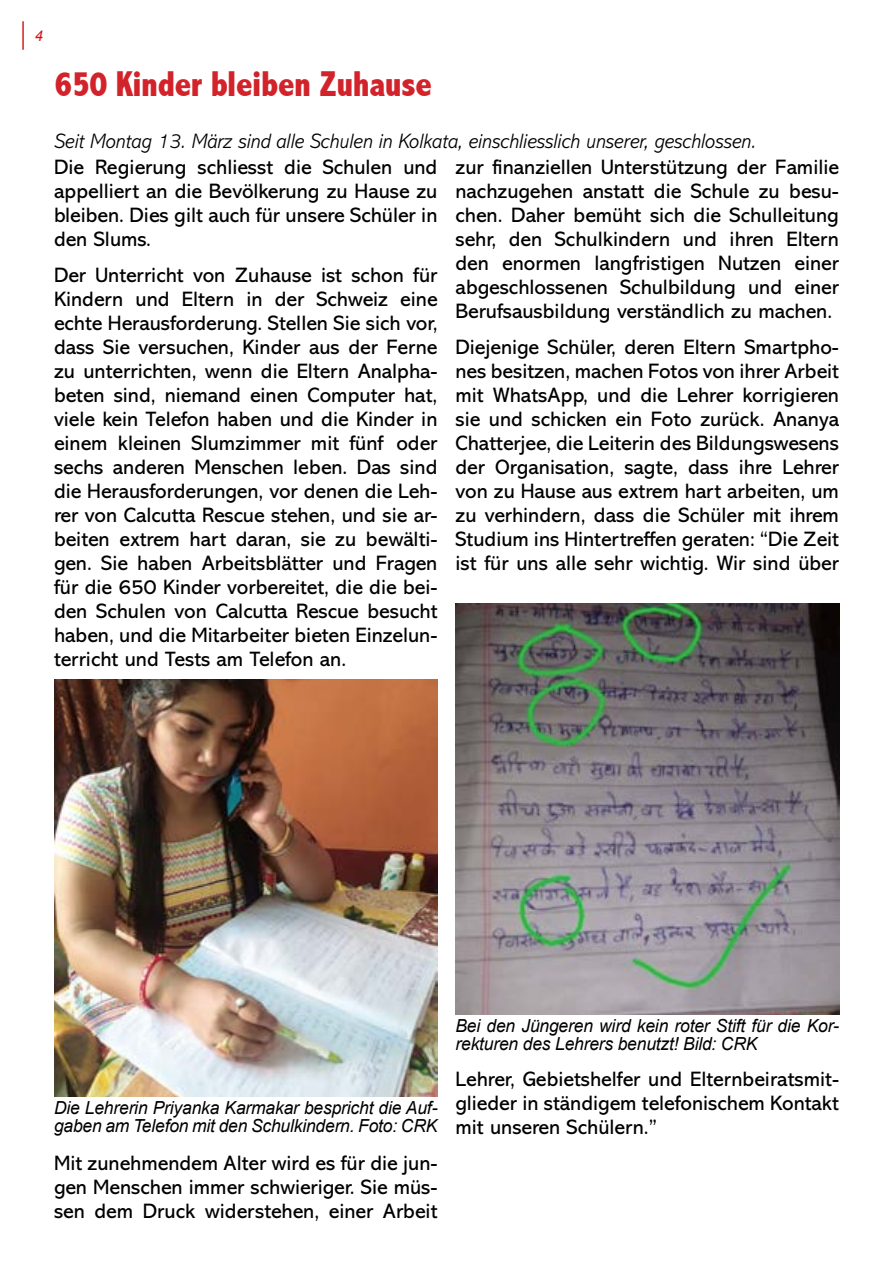
<style>
.page{position:relative;width:893px;height:1263px;background:#fff}
.page>*{position:absolute;margin:0;border:0;box-sizing:border-box;transform-origin:0 0}
.t1{font:800 condensed 36px "Abadi";letter-spacing:-.01em;color:#d2232a}
.t2{font:21px/24px "Abadi MT Std";color:#000;text-align:justify}
.t3{font:italic 300 21px "Abadi MT Std";letter-spacing:-.01em;color:#000}
.t4{font:italic 18px/18px "Arial";letter-spacing:-.01em;color:#000}
.t5{font:italic 15px "Arial";color:#d01417}
</style>
<div class="page">
<hr style="left:22px;top:21px;width:2px;height:29px;background:#d21f1f">
<img style="left:54px;top:680px;width:384px;height:417px">
<img style="left:455px;top:604px;width:384px;height:411px">
<p class="t5" style="left:35px;top:26px;width:10px">4</p>
<h1 class="t1" style="left:54px;top:63px;width:379px">650 Kinder bleiben Zuhause</h1>
<p class="t3" style="left:54px;top:129px;width:703px">Seit Montag 13. März sind alle Schulen in Kolkata, einschliesslich unserer, geschlossen.</p>
<p class="t2" style="left:54px;top:155px;width:385px">Die Regierung schliesst die Schulen und appelliert an die Bevölkerung zu Hause zu bleiben. Dies gilt auch für unsere Schüler in den Slums.</p>
<p class="t2" style="left:54px;top:263px;width:385px">Der Unterricht von Zuhause ist schon für Kindern und Eltern in der Schweiz eine echte Herausforderung. Stellen Sie sich vor, dass Sie versuchen, Kinder aus der Ferne zu unterrichten, wenn die Eltern Analpha&shy;beten sind, niemand einen Computer hat, viele kein Telefon haben und die Kinder in einem kleinen Slumzimmer mit fünf oder sechs anderen Menschen leben. Das sind die Herausforderungen, vor denen die Leh&shy;rer von Calcutta Rescue stehen, und sie ar&shy;beiten extrem hart daran, sie zu bewälti&shy;gen. Sie haben Arbeitsblätter und Fragen für die 650 Kinder vorbereitet, die die bei&shy;den Schulen von Calcutta Rescue besucht haben, und die Mitarbeiter bieten Einzelun&shy;terricht und Tests am Telefon an.</p>
<p class="t2" style="left:455px;top:155px;width:385px">zur finanziellen Unterstützung der Familie nachzugehen anstatt die Schule zu besu&shy;chen. Daher bemüht sich die Schulleitung sehr, den Schulkindern und ihren Eltern den enormen langfristigen Nutzen einer abgeschlossenen Schulbildung und einer Berufsausbildung verständlich zu machen.</p>
<p class="t2" style="left:455px;top:335px;width:385px">Diejenige Schüler, deren Eltern Smartpho&shy;nes besitzen, machen Fotos von ihrer Arbeit mit WhatsApp, und die Lehrer korrigieren sie und schicken ein Foto zurück. Ananya Chatterjee, die Leiterin des Bildungswesens der Organisation, sagte, dass ihre Lehrer von zu Hause aus extrem hart arbeiten, um zu verhindern, dass die Schüler mit ihrem Studium ins Hintertreffen geraten: “Die Zeit ist für uns alle sehr wichtig. Wir sind über</p>
<p class="t4" style="left:54px;top:1098px;width:385px">Die Lehrerin Priyanka Karmakar bespricht die Auf&shy;gaben am Telefon mit den Schulkindern. Foto: CRK</p>
<p class="t2" style="left:54px;top:1151px;width:385px">Mit zunehmendem Alter wird es für die jun&shy;gen Menschen immer schwieriger. Sie müs&shy;sen dem Druck widerstehen, einer Arbeit</p>
<p class="t4" style="left:455px;top:1017px;width:385px">Bei den Jüngeren wird kein roter Stift für die Kor&shy;rekturen des Lehrers benutzt! Bild: CRK</p>
<p class="t2" style="left:455px;top:1067px;width:385px">Lehrer, Gebietshelfer und Elternbeiratsmit&shy;glieder in ständigem telefonischem Kontakt mit unseren Schülern.”</p>
</div>
